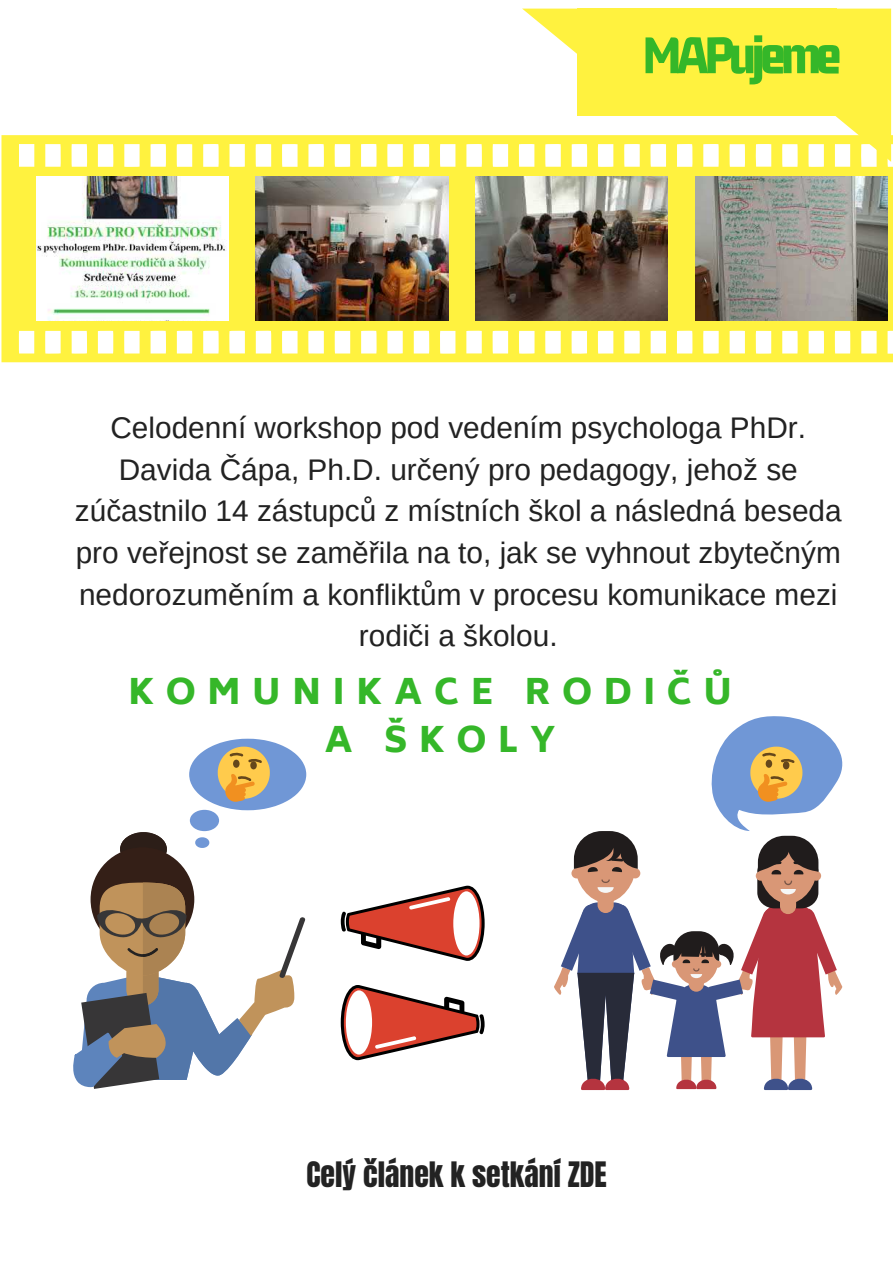
<style>
.page{position:relative;width:893px;height:1263px;background:#fff}
.page>*{position:absolute;margin:0;border:0;box-sizing:border-box;transform-origin:0 0}
.t1{font:800 57.6px "Gemunu Libre";letter-spacing:-.085em;color:#35b729}
.t2{font:800 34.8px/48.4px "Biryani";letter-spacing:.34em;color:#35b729;text-align:center}
.t3{font:29.85px/41.7px "Arimo";color:#222;text-align:center}
.t4{font:29.85px "Anton";color:#222}
</style>
<div class="page">
<div style="left:577px;top:9px;width:259px;height:107px;background:#fff23f"></div>
<div style="left:835px;top:9px;width:56px;height:126px;background:#fff23f"></div>
<svg style="left:522px;top:9px;width:55px;height:45px"></svg>
<svg style="left:1px;top:135px;width:892px;height:227px;fill:#fff23f"></svg>
<img style="left:476px;top:177px;width:192px;height:144px">
<img style="left:696px;top:177px;width:192px;height:144px">
<img style="left:256px;top:177px;width:192px;height:144px">
<img style="left:36px;top:177px;width:192px;height:144px">
<svg style="left:120px;top:832px;width:47px;height:21px"></svg>
<div style="left:91px;top:847px;width:103px;height:104px;background:#341f17;border-radius:50%"></div>
<svg style="left:73px;top:882px;width:232px;height:207px"></svg>
<svg style="left:341px;top:886px;width:144px;height:75px"></svg>
<svg style="left:195px;top:837px;width:14px;height:11px"></svg>
<svg style="left:554px;top:716px;width:288px;height:374px"></svg>
<svg style="left:189px;top:739px;width:117px;height:92px"></svg>
<svg style="left:341px;top:985px;width:144px;height:75px"></svg>
<h1 class="t1" style="left:642px;top:26px;width:200px">MAPujeme</h1>
<p class="t3" style="left:75px;top:407px;width:768px">Celodenní workshop pod vedením psychologa PhDr.<br>Davida Čápa, Ph.D. určený pro pedagogy, jehož se zúčastnilo 14 zástupců z místních škol a následná beseda pro veřejnost se zaměřila na to, jak se vyhnout zbytečným nedorozuměním a konfliktům v procesu komunikace mezi rodiči a školou.</p>
<p class="t2" style="left:128px;top:667px;width:605px">KOMUNIKACE RODIČŮ<br>A ŠKOLY</p>
<p class="t4" style="left:306px;top:1153px;width:302px">Celý článek k setkání ZDE</p>
</div>
